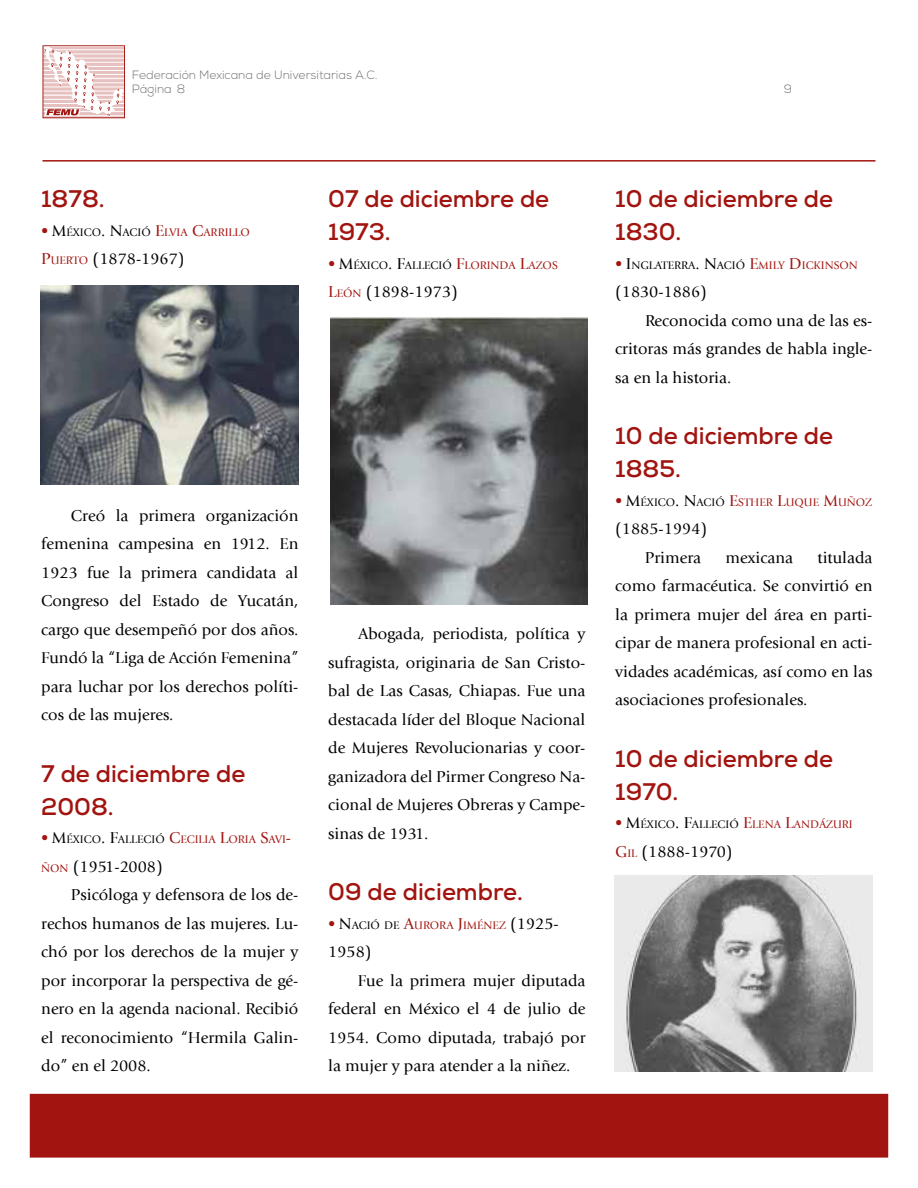
<style>
.page{position:relative;width:918px;height:1188px;background:#fff}
.page>*{position:absolute;margin:0;border:0;box-sizing:border-box;transform-origin:0 0}
.t1{font:700 24px/33px "Nexa";color:#a1140f}
.t2{font:16.5px/28.5px "Giovanni LT";color:#000;text-align:justify}
.t3{font:16.5px "Giovanni LT";color:#000}
.t4{font:300 12px/14.4px "Nexa";color:#707070}
.t5{font:11.55px "Giovanni LT";color:#a1140f}
.t6{font:11.55px "Giovanni LT";color:#000}
.s1{font-family:"Corbel";font-size:16.5px}
.s2{font-size:16.5px;color:#000}
.s3{color:#000}
.s4{font-size:16.5px}
.s5{color:#a1140f}
.s6{font-size:11.55px;color:#a1140f}
.s7{font-family:"Corbel";font-size:16.5px;color:#a1140f}
.s8{font-size:16.5px;color:#a1140f}
</style>
<div class="page">
<svg style="left:43px;top:45px;width:82px;height:73px"></svg>
<hr style="left:43px;top:160px;width:832px;height:2px;background:#a1140f">
<div style="left:30px;top:1094px;width:858px;height:64px;background:#a1140f"></div>
<img style="left:40px;top:285px;width:258px;height:200px">
<img style="left:330px;top:318px;width:258px;height:286px">
<img style="left:615px;top:876px;width:257px;height:196px">
<p class="t4" style="left:132px;top:68px;width:247px">Federación Mexicana de Universitarias A.C.<br>Página 8</p>
<p class="t4" style="left:784px;top:82px;width:10px">9</p>
<h1 class="t1" style="left:41px;top:182px;width:65px">1878.</h1>
<p class="t5" style="left:41px;top:225px;width:210px"><span class="s1">•</span> <span class="s2">M</span><span class="s3">ÉXICO</span><span class="s2">. N</span><span class="s3">ACIÓ</span> <span class="s4">E</span>LVIA <span class="s4">C</span>ARRILLO</p>
<p class="t3" style="left:41px;top:250px;width:145px"><span class="s5">P</span><span class="s6">UERTO</span> (1878-1967)</p>
<p class="t2" style="left:41px;top:501px;width:259px;text-indent:30px">Creó la primera organización femenina campesina en 1912. En 1923 fue la primera candidata al Congreso del Estado de Yucatán, cargo que desempeñó por dos años.<br>Fundó la “Liga de Acción Femenina” para luchar por los derechos políti&shy;cos de las mujeres.</p>
<h1 class="t1" style="left:41px;top:757px;width:206px">7 de diciembre de<br>2008.</h1>
<p class="t5" style="left:41px;top:833px;width:251px"><span class="s1">•</span> <span class="s2">M</span><span class="s3">ÉXICO</span><span class="s2">. F</span><span class="s3">ALLECIÓ</span> <span class="s4">C</span>ECILIA <span class="s4">L</span>ORIA <span class="s4">S</span>AVI<span class="s4">-</span></p>
<p class="t3" style="left:41px;top:857px;width:123px"><span class="s6">ÑON</span> (1951-2008)</p>
<p class="t2" style="left:71px;top:881px;width:229px">Psicóloga y defensora de los de-</p>
<p class="t2" style="left:41px;top:909px;width:259px">rechos humanos de las mujeres. Lu-</p>
<p class="t2" style="left:41px;top:938px;width:259px">chó por los derechos de la mujer y</p>
<p class="t2" style="left:41px;top:966px;width:259px">por incorporar la perspectiva de gé-</p>
<p class="t2" style="left:41px;top:995px;width:259px">nero en la agenda nacional. Recibió</p>
<p class="t2" style="left:41px;top:1023px;width:259px">el reconocimiento “Hermila Galin-</p>
<p class="t2" style="left:41px;top:1052px;width:111px">do” en el 2008.</p>
<h1 class="t1" style="left:328px;top:182px;width:223px">07 de diciembre de<br>1973.</h1>
<p class="t6" style="left:328px;top:258px;width:231px"><span class="s7">•</span> <span class="s4">M</span>ÉXICO<span class="s4">. F</span>ALLECIÓ <span class="s8">F</span><span class="s5">LORINDA</span> <span class="s8">L</span><span class="s5">AZOS</span></p>
<p class="t3" style="left:328px;top:283px;width:131px"><span class="s5">L</span><span class="s6">EÓN</span> (1898-1973)</p>
<p class="t2" style="left:328px;top:620px;width:259px;text-indent:30px">Abogada, periodista, política y sufragista, originaria de San Cristo&shy;bal de Las Casas, Chiapas. Fue una destacada líder del Bloque Nacional de Mujeres Revolucionarias y coor&shy;ganizadora del Pirmer Congreso Na&shy;cional de Mujeres Obreras y Campe&shy;sinas de 1931.</p>
<h1 class="t1" style="left:328px;top:875px;width:196px">09 de diciembre.</h1>
<p class="t5" style="left:328px;top:918px;width:232px"><span class="s1">•</span> <span class="s2">N</span><span class="s3">ACIÓ DE</span> <span class="s4">A</span>URORA <span class="s4">J</span>IMÉNEZ <span class="s2">(1925-</span></p>
<p class="t3" style="left:328px;top:943px;width:45px">1958)</p>
<p class="t2" style="left:328px;top:966px;width:259px;text-indent:30px">Fue la primera mujer diputada federal en México el 4 de julio de 1954. Como diputada, trabajó por la mujer y para atender a la niñez.</p>
<h1 class="t1" style="left:615px;top:182px;width:219px">10 de diciembre de<br>1830.</h1>
<p class="t6" style="left:615px;top:258px;width:244px"><span class="s7">•</span> <span class="s4">I</span>NGLATERRA<span class="s4">. N</span>ACIÓ <span class="s8">E</span><span class="s5">MILY</span> <span class="s8">D</span><span class="s5">ICKINSON</span></p>
<p class="t3" style="left:615px;top:283px;width:93px">(1830-1886)</p>
<p class="t2" style="left:615px;top:306px;width:259px;text-indent:30px">Reconocida como una de las es&shy;critoras más grandes de habla ingle&shy;sa en la historia.</p>
<h1 class="t1" style="left:615px;top:419px;width:219px">10 de diciembre de<br>1885.</h1>
<p class="t5" style="left:615px;top:495px;width:258px"><span class="s1">•</span> <span class="s2">M</span><span class="s3">ÉXICO</span><span class="s2">. N</span><span class="s3">ACIÓ</span> <span class="s4">E</span>STHER <span class="s4">L</span>UQUE <span class="s4">M</span>UÑOZ</p>
<p class="t3" style="left:615px;top:520px;width:94px">(1885-1994)</p>
<p class="t2" style="left:645px;top:543px;width:58px">Primera</p>
<p class="t2" style="left:726px;top:543px;width:69px">mexicana</p>
<p class="t2" style="left:615px;top:543px;width:259px;text-indent:202px">titulada como farmacéutica. Se convirtió en la primera mujer del área en parti&shy;cipar de manera profesional en acti&shy;vidades académicas, así como en las asociaciones profesionales.</p>
<h1 class="t1" style="left:615px;top:742px;width:219px">10 de diciembre de<br>1970.</h1>
<p class="t6" style="left:615px;top:818px;width:239px"><span class="s7">•</span> <span class="s4">M</span>ÉXICO<span class="s4">. F</span>ALLECIÓ <span class="s8">E</span><span class="s5">LENA</span> <span class="s8">L</span><span class="s5">ANDÁZURI</span></p>
<p class="t3" style="left:615px;top:842px;width:119px"><span class="s5">G</span><span class="s6">IL</span> (1888-1970)</p>
</div>
